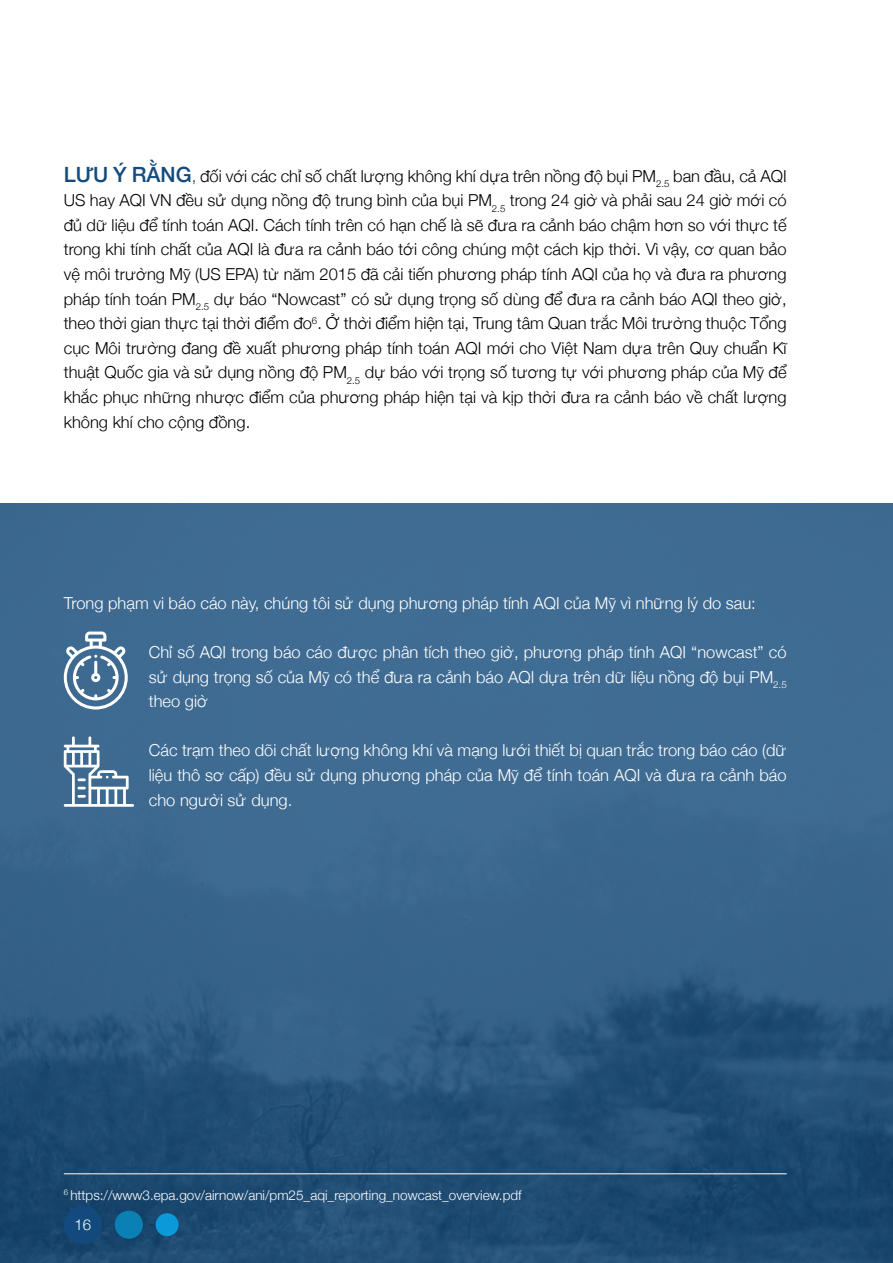
<style>
.page{position:relative;width:893px;height:1263px;background:#fff}
.page>*{position:absolute;margin:0;border:0;box-sizing:border-box;transform-origin:0 0}
.t1{font:300 16.5px/24.6px "Helvetica Neue";color:#000;text-align:justify}
.t2{font:300 16.5px/24.6px "Helvetica Neue";color:#fff;text-align:justify}
.t3{font:300 15px "Helvetica Neue";color:#fff}
.t4{font:300 13.5px "Helvetica Neue";color:#fff}
.s1{font-weight:500;font-size:21px;color:#134b7c}
.s2{color:#134b7c}
</style>
<div class="page">
<img style="left:0;top:504px;width:893px;height:759px">
<svg style="left:64px;top:631px;width:64px;height:78px"></svg>
<svg style="left:64px;top:736px;width:70px;height:71px"></svg>
<hr style="left:64px;top:1173px;width:723px;height:1px;background:#fff">
<div style="left:64px;top:1205px;width:38px;height:39px;background:#124a7d;border-radius:50%"></div>
<div style="left:115px;top:1211px;width:28px;height:28px;background:#0a80b5;border-radius:50%"></div>
<div style="left:156px;top:1213px;width:23px;height:23px;background:#0a99d9;border-radius:50%"></div>
<p class="t1" style="left:64px;top:162px;width:724px"><span class="s1">LƯU Ý RẰNG</span><span class="s2">,</span> đối với các chỉ số chất lượng không khí dựa trên nồng độ bụi PM<sub>2.5</sub> ban đầu, cả AQI US hay AQI VN đều sử dụng nồng độ trung bình của bụi PM<sub>2.5</sub> trong 24 giờ và phải sau 24 giờ mới có đủ dữ liệu để tính toán AQI. Cách tính trên có hạn chế là sẽ đưa ra cảnh báo chậm hơn so với thực tế trong khi tính chất của AQI là đưa ra cảnh báo tới công chúng một cách kịp thời. Vì vậy, cơ quan bảo vệ môi trường Mỹ (US EPA) từ năm 2015 đã cải tiến phương pháp tính AQI của họ và đưa ra phương pháp tính toán PM<sub>2.5</sub> dự báo “Nowcast” có sử dụng trọng số dùng để đưa ra cảnh báo AQI theo giờ, theo thời gian thực tại thời điểm đo<sup>6</sup>. Ở thời điểm hiện tại, Trung tâm Quan trắc Môi trường thuộc Tổng cục Môi trường đang đề xuất phương pháp tính toán AQI mới cho Việt Nam dựa trên Quy chuẩn Kĩ thuật Quốc gia và sử dụng nồng độ PM<sub>2.5</sub> dự báo với trọng số tương tự với phương pháp của Mỹ để khắc phục những nhược điểm của phương pháp hiện tại và kịp thời đưa ra cảnh báo về chất lượng không khí cho cộng đồng.</p>
<p class="t2" style="left:64px;top:590px;width:694px">Trong phạm vi báo cáo này, chúng tôi sử dụng phương pháp tính AQI của Mỹ vì những lý do sau:</p>
<p class="t2" style="left:149px;top:639px;width:639px">Chỉ số AQI trong báo cáo được phân tích theo giờ, phương pháp tính AQI “nowcast” có sử dụng trọng số của Mỹ có thể đưa ra cảnh báo AQI dựa trên dữ liệu nồng độ bụi PM<sub>2.5 </sub>theo giờ</p>
<p class="t2" style="left:149px;top:737px;width:639px">Các trạm theo dõi chất lượng không khí và mạng lưới thiết bị quan trắc trong báo cáo (dữ liệu thô sơ cấp) đều sử dụng phương pháp của Mỹ để tính toán AQI và đưa ra cảnh báo cho người sử dụng.</p>
<p class="t4" style="left:64px;top:1184px;width:459px"><sup>6</sup> https://www3.epa.gov/airnow/ani/pm25_aqi_reporting_nowcast_overview.pdf</p>
<p class="t3" style="left:75px;top:1212px;width:18px">16</p>
</div>
